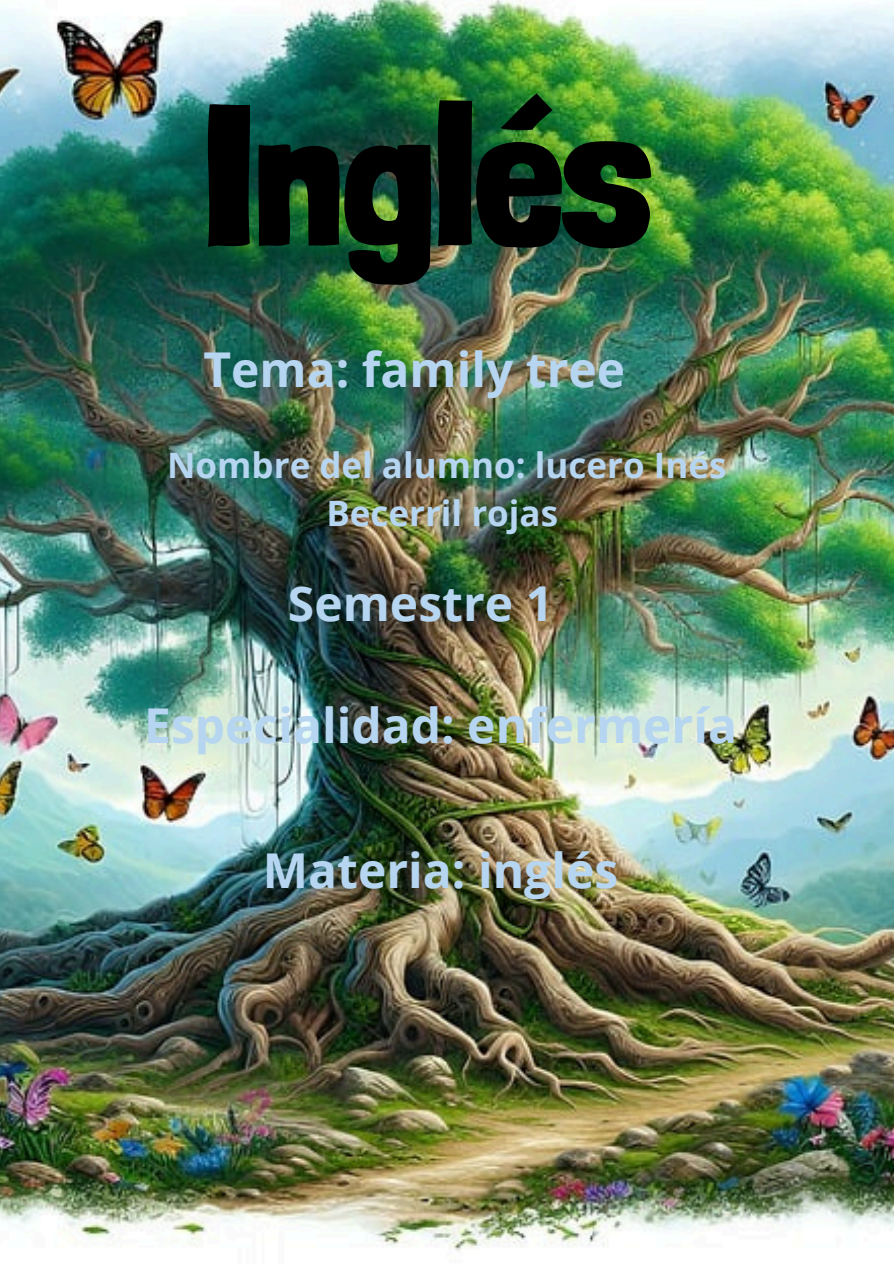
<style>
.page{position:relative;width:894px;height:1264px;background:#fff}
.page>*{position:absolute;margin:0;border:0;box-sizing:border-box;transform-origin:0 0}
.t1{font:900 196.35px "Londrina Solid";color:#000}
.t2{font:700 48px "Open Sans";color:#b6d5f0}
.t3{font:700 34.95px "Open Sans";color:#b6d5f0}
</style>
<div class="page">
<img style="left:0;top:0;width:893px;height:1252px">
<h1 class="t1" style="left:203px;top:58px;width:449px">Inglés</h1>
<h2 class="t2" style="left:203px;top:336px;width:423px">Tema: family tree</h2>
<p class="t3" style="left:167px;top:440px;width:560px">Nombre del alumno: lucero Inés</p>
<p class="t3" style="left:326px;top:489px;width:233px">Becerril rojas</p>
<h2 class="t2" style="left:288px;top:569px;width:266px">Semestre 1</h2>
<h2 class="t2" style="left:144px;top:691px;width:594px">Especialidad: enfermería</h2>
<h2 class="t2" style="left:263px;top:836px;width:357px">Materia: inglés</h2>
</div>
